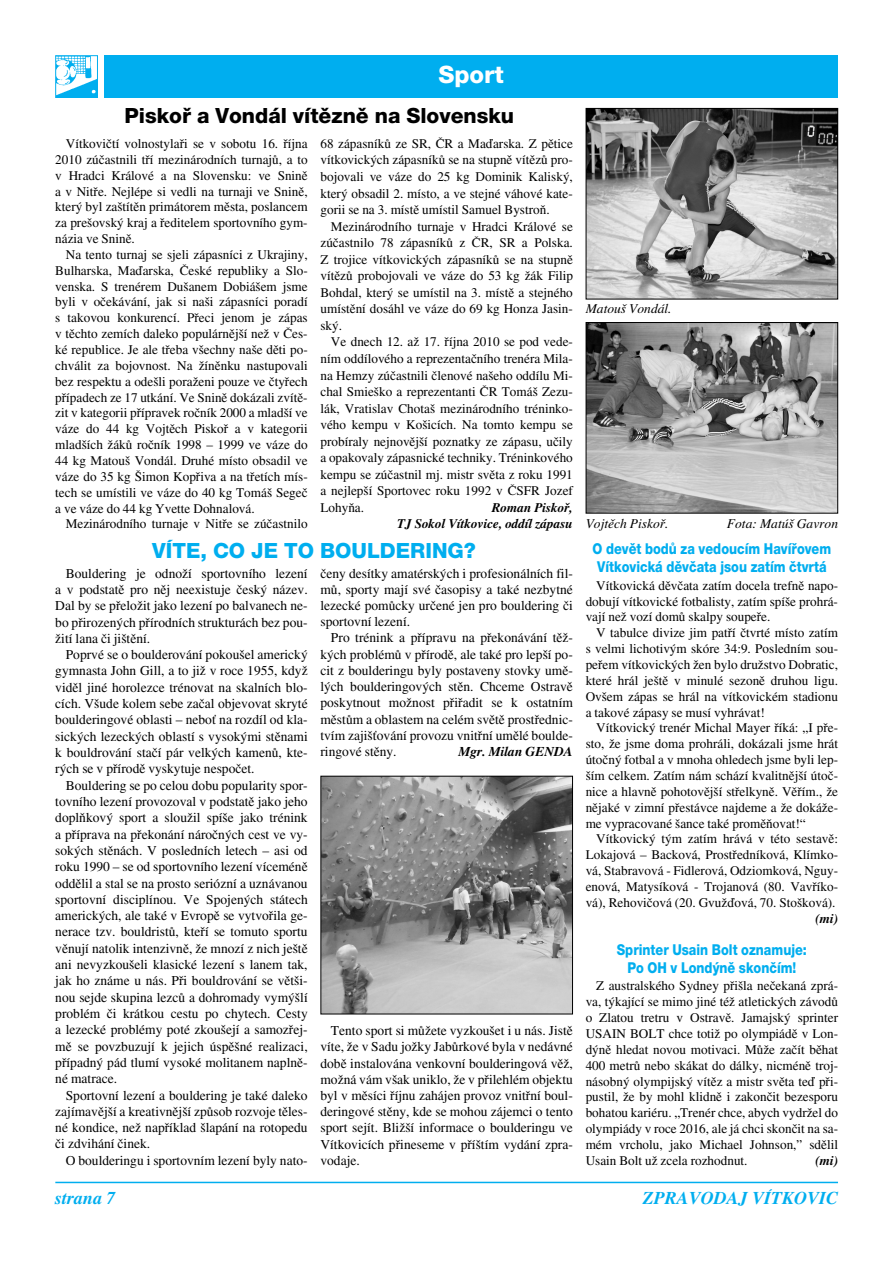
<style>
.page{position:relative;width:893px;height:1262px;background:#fff}
.page>*{position:absolute;margin:0;border:0;box-sizing:border-box;transform-origin:0 0}
.t1{font:800 24px "Helvetica Neue CE";color:#fff}
.t2{font:800 21px "Helvetica Neue CE";color:#000}
.t3{font:800 21px "Helvetica Neue CE";color:#00aeef}
.t4{font:italic 700 18px "Times CE";color:#00aeef}
.t5{font:800 15px/18px "Helvetica Neue CE";color:#00aeef;text-align:center;scale:.85 1}
.t6{font:13.5px/16.4px "Times CE";color:#000;text-align:justify}
.t7{font:italic 13.5px "Times CE";color:#000}
.t8{font:italic 700 13.5px "Times CE";color:#000}
.t9{font:13.2px/15.9px "Times CE";color:#000;text-align:justify}
.t10{font:italic 700 13.2px/16.5px "Times CE";color:#000;text-align:right}
</style>
<div class="page">
<hr style="left:55px;top:1181px;width:783px;height:2px;background:#00aeef">
<div style="left:104px;top:55px;width:734px;height:43px;background:#00aeef"></div>
<img style="left:57px;top:57px;width:39px;height:39px">
<div style="left:55px;top:55px;width:43px;height:43px;border:1px solid #00aeef"></div>
<img style="left:587px;top:110px;width:249px;height:187px">
<div style="left:585px;top:108px;width:253px;height:191px;border:1px solid #000"></div>
<img style="left:587px;top:324px;width:249px;height:187px">
<div style="left:585px;top:322px;width:253px;height:191px;border:1px solid #000"></div>
<img style="left:322px;top:778px;width:249px;height:234px">
<div style="left:320px;top:776px;width:253px;height:238px;border:1px solid #000"></div>
<h1 class="t1" style="left:438px;top:66px;width:67px">Sport</h1>
<h2 class="t2" style="left:124px;top:108px;width:391px">Piskofi a Vondál vítûznû na Slovensku</h2>
<p class="t9" style="left:55px;top:137px;width:254px;text-indent:11px">Vítkoviãtí volnostylafii se v sobotu 16. fiíjna 2010 zúãastnili tfií mezinárodních turnajÛ, a to v Hradci Králové a na Slovensku: ve Sninû a v Nitfie. Nejlépe si vedli na turnaji ve Sninû, kter˘ byl za‰títûn primátorem mûsta, poslancem za pre‰ovsk˘ kraj a fieditelem sportovního gym&shy;názia ve Sninû.</p>
<p class="t9" style="left:55px;top:248px;width:254px;text-indent:11px">Na tento turnaj se sjeli zápasníci z Ukrajiny, Bulharska, Maìarska, âeské republiky a Slo&shy;venska. S trenérem Du‰anem Dobiá‰em jsme byli v oãekávání, jak si na‰i zápasníci poradí s takovou konkurencí. Pfieci jenom je zápas v tûchto zemích daleko populárnûj‰í neÏ v âes&shy;ké republice. Je ale tfieba v‰echny na‰e dûti po&shy;chválit za bojovnost. Na Ïínûnku nastupovali bez respektu a ode‰li poraÏeni pouze ve ãtyfiech pfiípadech ze 17 utkání. Ve Sninû dokázali zvítû&shy;zit v kategorii pfiípravek roãník 2000 a mlad‰í ve váze do 44 kg Vojtûch Piskofi a v kategorii mlad‰ích ÏákÛ roãník 1998 – 1999 ve váze do 44 kg Matou‰ Vondál. Druhé místo obsadil ve váze do 35 kg ·imon Kopfiiva a na tfietích mís&shy;tech se umístili ve váze do 40 kg Tomá‰ Segeã a ve váze do 44 kg Yvette Dohnalová.</p>
<p class="t9" style="left:66px;top:517px;width:243px">Mezinárodního turnaje v Nitfie se zúãastnilo</p>
<p class="t9" style="left:320px;top:136px;width:254px;line-height:16.5px">68 zápasníkÛ ze SR, âR a Maìarska. Z pûtice vítkovick˘ch zápasníkÛ se na stupnû vítûzÛ pro&shy;bojovali ve váze do 25 kg Dominik Kalisk˘, kter˘ obsadil 2. místo, a ve stejné váhové kate&shy;gorii se na 3. místû umístil Samuel BystroÀ.</p>
<p class="t9" style="left:320px;top:219px;width:254px;line-height:16.5px;text-indent:11px">Mezinárodního turnaje v Hradci Králové se zúãastnilo 78 zápasníkÛ z âR, SR a Polska.<br>Z trojice vítkovick˘ch zápasníkÛ se na stupnû vítûzÛ probojovali ve váze do 53 kg Ïák Filip Bohdal, kter˘ se umístil na 3. místû a stejného umístûní dosáhl ve váze do 69 kg Honza Jasin&shy;sk˘.</p>
<p class="t9" style="left:320px;top:335px;width:254px;line-height:16.5px;text-indent:11px">Ve dnech 12. aÏ 17. fiíjna 2010 se pod vede&shy;ním oddílového a reprezentaãního trenéra Mila&shy;na Hemzy zúãastnili ãlenové na‰eho oddílu Mi&shy;chal Smie‰ko a reprezentanti âR Tomá‰ Zezu&shy;lák, Vratislav Chota‰ mezinárodního tréninko&shy;vého kempu v Ko‰icích. Na tomto kempu se probíraly nejnovûj‰í poznatky ze zápasu, uãily a opakovaly zápasnické techniky. Tréninkového kempu se zúãastnil mj. mistr svûta z roku 1991 a nejlep‰í Sportovec roku 1992 v âSFR Jozef LohyÀa.</p>
<p class="t10" style="left:397px;top:500px;width:177px">Roman Piskofi,<br>TJ Sokol Vítkovice, oddíl zápasu</p>
<p class="t7" style="left:585px;top:304px;width:87px">Matou‰ Vondál.</p>
<p class="t7" style="left:585px;top:519px;width:84px">Vojtûch Piskofi.</p>
<p class="t7" style="left:727px;top:519px;width:113px">Fota: Matú‰ Gavron</p>
<h2 class="t3" style="left:152px;top:543px;width:325px">VÍTE, CO JE TO BOULDERING?</h2>
<p class="t5" style="left:592px;top:541px;width:282px">O devût bodÛ za vedoucím Havífiovem<br>Vítkovická dûvãata jsou zatím ãtvrtá</p>
<p class="t9" style="left:585px;top:578px;width:254px;text-indent:11px">Vítkovická dûvãata zatím docela trefnû napo&shy;dobují vítkovické fotbalisty, zatím spí‰e prohrá&shy;vají neÏ vozí domÛ skalpy soupefie.</p>
<p class="t9" style="left:585px;top:626px;width:254px;text-indent:11px">V tabulce divize jim patfií ãtvrté místo zatím s velmi lichotiv˘m skóre 34:9. Posledním sou&shy;pefiem vítkovick˘ch Ïen bylo druÏstvo Dobratic, které hrál je‰tû v minulé sezonû druhou ligu.<br>Ov‰em zápas se hrál na vítkovickém stadionu a takové zápasy se musí vyhrávat!</p>
<p class="t9" style="left:585px;top:721px;width:254px;text-indent:11px">Vítkovick˘ trenér Michal Mayer fiíká: „I pfie&shy;sto, Ïe jsme doma prohráli, dokázali jsme hrát útoãn˘ fotbal a v mnoha ohledech jsme byli lep-‰ím celkem. Zatím nám schází kvalitnûj‰í útoã&shy;nice a hlavnû pohotovûj‰í stfielkynû. Vûfiím., Ïe nûjaké v zimní pfiestávce najdeme a Ïe dokáÏe&shy;me vypracované ‰ance také promûÀovat!“</p>
<p class="t9" style="left:585px;top:832px;width:254px;text-indent:11px">Vítkovick˘ t˘m zatím hrává v této sestavû:<br>Lokajová – Backová, Prostfiedníková, Klímko&shy;vá, Stabravová - Fidlerová, Odziomková, Nguy&shy;enová, Matysíková - Trojanová (80. Vavfiíko&shy;vá), Rehoviãová (20. GvuÏìová, 70. Sto‰ková).</p>
<p class="t10" style="left:815px;top:911px;width:24px">(mi)</p>
<p class="t5" style="left:616px;top:941px;width:225px">Sprinter Usain Bolt oznamuje:<br>Po OH v Lond˘nû skonãím!</p>
<p class="t9" style="left:585px;top:979px;width:254px;text-indent:11px">Z australského Sydney pfii‰la neãekaná zprá&shy;va, t˘kající se mimo jiné téÏ atletick˘ch závodÛ o Zlatou tretru v Ostravû. Jamajsk˘ sprinter USAIN BOLT chce totiÏ po olympiádû v Lon&shy;d˘nû hledat novou motivaci. MÛÏe zaãít bûhat 400 metrÛ nebo skákat do dálky, nicménû troj&shy;násobn˘ olympijsk˘ vítûz a mistr svûta teì pfii&shy;pustil, Ïe by mohl klidnû i zakonãit bezesporu bohatou kariéru. „Trenér chce, abych vydrÏel do olympiády v roce 2016, ale já chci skonãit na sa&shy;mém vrcholu, jako Michael Johnson,” sdûlil Usain Bolt uÏ zcela rozhodnut.</p>
<p class="t6" style="left:55px;top:566px;width:254px;text-indent:11px">Bouldering je odnoÏí sportovního lezení a v podstatû pro nûj neexistuje ãesk˘ název.<br>Dal by se pfieloÏit jako lezení po balvanech ne&shy;bo pfiirozen˘ch pfiírodních strukturách bez pou-Ïití lana ãi ji‰tûní.</p>
<p class="t6" style="left:55px;top:647px;width:254px;text-indent:11px">Poprvé se o boulderování pokou‰el americk˘ gymnasta John Gill, a to jiÏ v roce 1955, kdyÏ vidûl jiné horolezce trénovat na skalních blo&shy;cích. V‰ude kolem sebe zaãal objevovat skryté boulderingové oblasti – neboÈ na rozdíl od kla&shy;sick˘ch lezeck˘ch oblastí s vysok˘mi stûnami k bouldrování staãí pár velk˘ch kamenÛ, kte&shy;r˘ch se v pfiírodû vyskytuje nespoãet.</p>
<p class="t6" style="left:55px;top:778px;width:254px;text-indent:11px">Bouldering se po celou dobu popularity spor&shy;tovního lezení provozoval v podstatû jako jeho doplÀkov˘ sport a slouÏil spí‰e jako trénink a pfiíprava na pfiekonání nároãn˘ch cest ve vy&shy;sok˘ch stûnách. V posledních letech – asi od roku 1990 – se od sportovního lezení víceménû oddûlil a stal se na prosto seriózní a uznávanou sportovní disciplínou. Ve Spojen˘ch státech americk˘ch, ale také v Evropû se vytvofiila ge&shy;nerace tzv. bouldristÛ, ktefií se tomuto sportu vûnují natolik intenzivnû, Ïe mnozí z nich je‰tû ani nevyzkou‰eli klasické lezení s lanem tak, jak ho známe u nás. Pfii bouldrování se vût‰i&shy;nou sejde skupina lezcÛ a dohromady vym˘‰lí problém ãi krátkou cestu po chytech. Cesty a lezecké problémy poté zkou‰ejí a samozfiej&shy;mû se povzbuzují k jejich úspû‰né realizaci, pfiípadn˘ pád tlumí vysoké molitanem naplnû&shy;né matrace.</p>
<p class="t6" style="left:55px;top:1088px;width:254px;text-indent:11px">Sportovní lezení a bouldering je také daleko zajímavûj‰í a kreativnûj‰í zpÛsob rozvoje tûles&shy;né kondice, neÏ napfiíklad ‰lapání na rotopedu ãi zdvihání ãinek.</p>
<p class="t6" style="left:66px;top:1153px;width:243px">O boulderingu i sportovním lezení byly nato-</p>
<p class="t6" style="left:320px;top:566px;width:254px">ãeny desítky amatérsk˘ch i profesionálních fil&shy;mÛ, sporty mají své ãasopisy a také nezbytné lezecké pomÛcky urãené jen pro bouldering ãi sportovní lezení.</p>
<p class="t6" style="left:320px;top:631px;width:254px;text-indent:11px">Pro trénink a pfiípravu na pfiekonávání tûÏ&shy;k˘ch problémÛ v pfiírodû, ale také pro lep‰í po&shy;cit z boulderingu byly postaveny stovky umû&shy;l˘ch boulderingov˘ch stûn. Chceme Ostravû poskytnout moÏnost pfiifiadit se k ostatním mûstÛm a oblastem na celém svûtû prostfiednic&shy;tvím zaji‰Èování provozu vnitfiní umûlé boulde&shy;ringové stûny.</p>
<p class="t8" style="left:458px;top:746px;width:116px">Mgr. Milan GENDA</p>
<p class="t6" style="left:320px;top:1023px;width:254px;text-indent:11px">Tento sport si mÛÏete vyzkou‰et i u nás. Jistû víte, Ïe v Sadu joÏky JabÛrkové byla v nedávné dobû instalována venkovní boulderingová vûÏ, moÏná vám v‰ak uniklo, Ïe v pfiilehlém objektu byl v mûsíci fiíjnu zahájen provoz vnitfiní boul&shy;deringové stûny, kde se mohou zájemci o tento sport sejít. BliÏ‰í informace o boulderingu ve Vítkovicích pfiineseme v pfií‰tím vydání zpra&shy;vodaje.</p>
<p class="t10" style="left:815px;top:1153px;width:24px">(mi)</p>
<h3 class="t4" style="left:55px;top:1191px;width:62px">strana 7</h3>
<h3 class="t4" style="left:643px;top:1191px;width:197px">ZPRAVODAJ VÍTKOVIC</h3>
</div>
